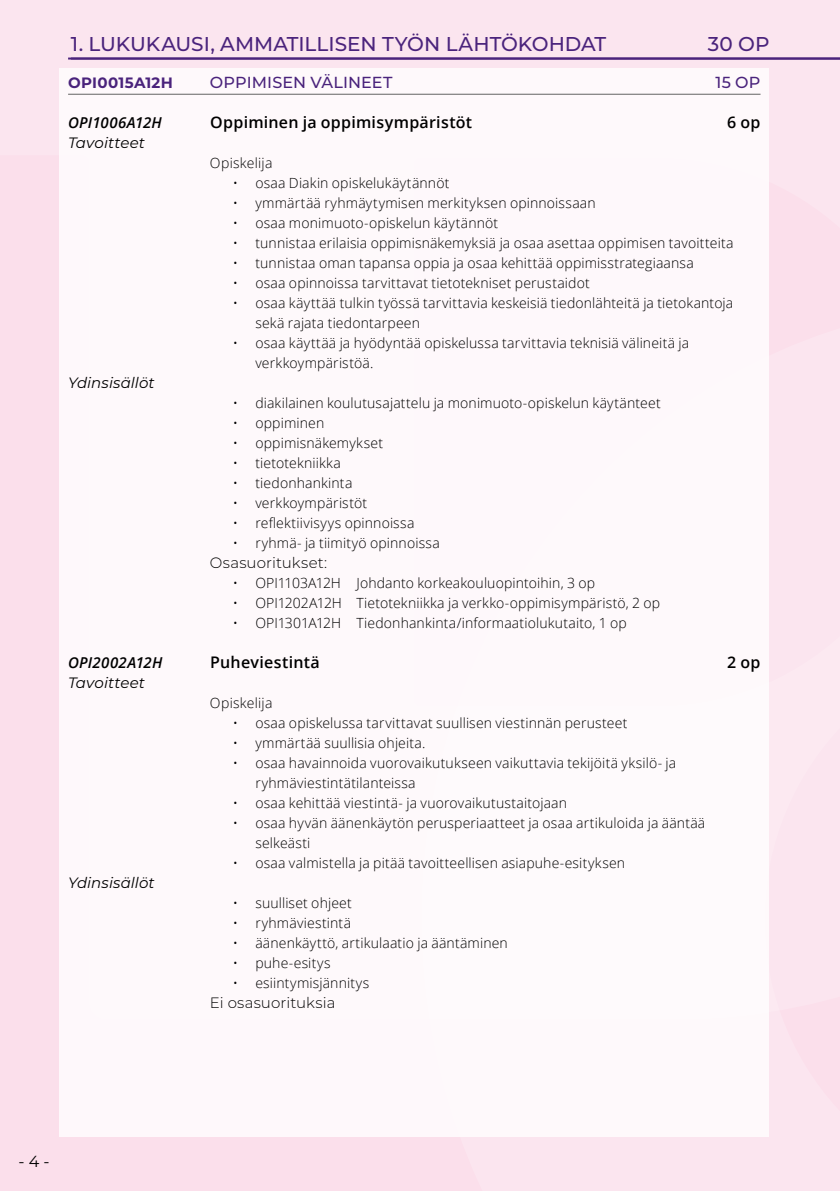
<style>
.page{position:relative;width:840px;height:1191px;background:#fff}
.page>*{position:absolute;margin:0;border:0;box-sizing:border-box;transform-origin:0 0}
.t1{font:500 20px "Montserrat";color:#4a237c}
.t2{font:600 16px "Open Sans";letter-spacing:.015em;color:#000}
.t3{font:500 16px "Montserrat";letter-spacing:.005em;color:#4a237c}
.t4{font:16px "Montserrat";color:#000}
.t5{font:italic 15px "Montserrat";letter-spacing:.005em;color:#000}
.t6{font:300 15px "Montserrat";letter-spacing:.01em;color:#000}
.t7{font:italic 600 15px "Open Sans";letter-spacing:.01em;color:#000}
.t8{font:700 15px "Montserrat";letter-spacing:.02em;color:#4a237c}
.t9{font:300 14px/20px "Open Sans";letter-spacing:.01em;color:#000}
</style>
<div class="page">
<div style="left:0;top:0;width:839px;height:1191px;background:#fbe5ef"></div>
<div style="left:60px;top:68px;width:708px;height:1068px;background:#fff"></div>
<hr style="left:68px;top:58px;width:771px;height:2px;background:#4a237c">
<hr style="left:68px;top:94px;width:692px;height:1px;background:#636362">
<h1 class="t1" style="left:71px;top:30px;width:536px">1. LUKUKAUSI, AMMATILLISEN TYÖN LÄHTÖKOHDAT</h1>
<h1 class="t1" style="left:707px;top:30px;width:63px">30 OP</h1>
<p class="t8" style="left:68px;top:72px;width:106px">OPI0015A12H</p>
<p class="t3" style="left:210px;top:71px;width:184px">OPPIMISEN VÄLINEET</p>
<p class="t3" style="left:715px;top:71px;width:46px">15 OP</p>
<p class="t7" style="left:68px;top:112px;width:95px">OPI1006A12H</p>
<p class="t2" style="left:210px;top:111px;width:263px">Oppiminen ja oppimisympäristöt</p>
<p class="t2" style="left:726px;top:111px;width:35px">6 op</p>
<p class="t5" style="left:68px;top:132px;width:78px">Tavoitteet</p>
<p class="t9" style="left:210px;top:153px;width:64px">Opiskelija</p>
<p class="t9" style="left:232px;top:173px;width:218px">• osaa Diakin opiskelukäytännöt</p>
<p class="t9" style="left:232px;top:193px;width:364px">• ymmärtää ryhmäytymisen merkityksen opinnoissaan</p>
<p class="t9" style="left:232px;top:213px;width:267px">• osaa monimuoto-opiskelun käytännöt</p>
<p class="t9" style="left:232px;top:233px;width:502px">• tunnistaa erilaisia oppimisnäkemyksiä ja osaa asettaa oppimisen tavoitteita</p>
<p class="t9" style="left:232px;top:253px;width:462px">• tunnistaa oman tapansa oppia ja osaa kehittää oppimisstrategiaansa</p>
<p class="t9" style="left:232px;top:273px;width:358px">• osaa opinnoissa tarvittavat tietotekniset perustaidot</p>
<p class="t9" style="left:255px;top:293px;width:479px;text-indent:-23px">• osaa käyttää tulkin työssä tarvittavia keskeisiä tiedonlähteitä ja tietokantoja sekä rajata tiedontarpeen</p>
<p class="t9" style="left:255px;top:333px;width:435px;text-indent:-23px">• osaa käyttää ja hyödyntää opiskelussa tarvittavia teknisiä välineitä ja verkkoympäristöä.</p>
<p class="t5" style="left:68px;top:372px;width:88px">Ydinsisällöt</p>
<p class="t9" style="left:232px;top:393px;width:429px">• diakilainen koulutusajattelu ja monimuoto-opiskelun käytänteet</p>
<p class="t9" style="left:232px;top:413px;width:93px">• oppiminen</p>
<p class="t9" style="left:232px;top:433px;width:152px">• oppimisnäkemykset</p>
<p class="t9" style="left:232px;top:453px;width:110px">• tietotekniikka</p>
<p class="t9" style="left:232px;top:473px;width:121px">• tiedonhankinta</p>
<p class="t9" style="left:232px;top:493px;width:136px">• verkkoympäristöt</p>
<p class="t9" style="left:232px;top:513px;width:183px">• reflektiivisyys opinnoissa</p>
<p class="t9" style="left:232px;top:533px;width:208px">• ryhmä- ja tiimityö opinnoissa</p>
<p class="t6" style="left:210px;top:553px;width:118px">Osasuoritukset:</p>
<p class="t9" style="left:232px;top:573px;width:364px">• OPI1103A12H Johdanto korkeakouluopintoihin, 3 op</p>
<p class="t9" style="left:232px;top:593px;width:429px">• OPI1202A12H Tietotekniikka ja verkko-oppimisympäristö, 2 op</p>
<p class="t9" style="left:232px;top:613px;width:395px">• OPI1301A12H Tiedonhankinta/informaatiolukutaito, 1 op</p>
<p class="t7" style="left:68px;top:652px;width:96px">OPI2002A12H</p>
<p class="t2" style="left:210px;top:651px;width:111px">Puheviestintä</p>
<p class="t2" style="left:726px;top:651px;width:35px">2 op</p>
<p class="t5" style="left:68px;top:672px;width:78px">Tavoitteet</p>
<p class="t9" style="left:210px;top:693px;width:64px">Opiskelija</p>
<p class="t9" style="left:232px;top:713px;width:396px">• osaa opiskelussa tarvittavat suullisen viestinnän perusteet</p>
<p class="t9" style="left:232px;top:733px;width:194px">• ymmärtää suullisia ohjeita.</p>
<p class="t9" style="left:255px;top:753px;width:422px;text-indent:-23px">• osaa havainnoida vuorovaikutukseen vaikuttavia tekijöitä yksilö- ja ryhmäviestintätilanteissa</p>
<p class="t9" style="left:232px;top:793px;width:336px">• osaa kehittää viestintä- ja vuorovaikutustaitojaan</p>
<p class="t9" style="left:255px;top:813px;width:451px;text-indent:-23px">• osaa hyvän äänenkäytön perusperiaatteet ja osaa artikuloida ja ääntää selkeästi</p>
<p class="t9" style="left:232px;top:853px;width:394px">• osaa valmistella ja pitää tavoitteellisen asiapuhe-esityksen</p>
<p class="t5" style="left:68px;top:872px;width:88px">Ydinsisällöt</p>
<p class="t9" style="left:232px;top:893px;width:121px">• suulliset ohjeet</p>
<p class="t9" style="left:232px;top:913px;width:120px">• ryhmäviestintä</p>
<p class="t9" style="left:232px;top:933px;width:276px">• äänenkäyttö, artikulaatio ja ääntäminen</p>
<p class="t9" style="left:232px;top:953px;width:99px">• puhe-esitys</p>
<p class="t9" style="left:232px;top:973px;width:138px">• esiintymisjännitys</p>
<p class="t6" style="left:210px;top:993px;width:127px">Ei osasuorituksia</p>
<p class="t4" style="left:18px;top:1150px;width:33px">- 4 -</p>
</div>
